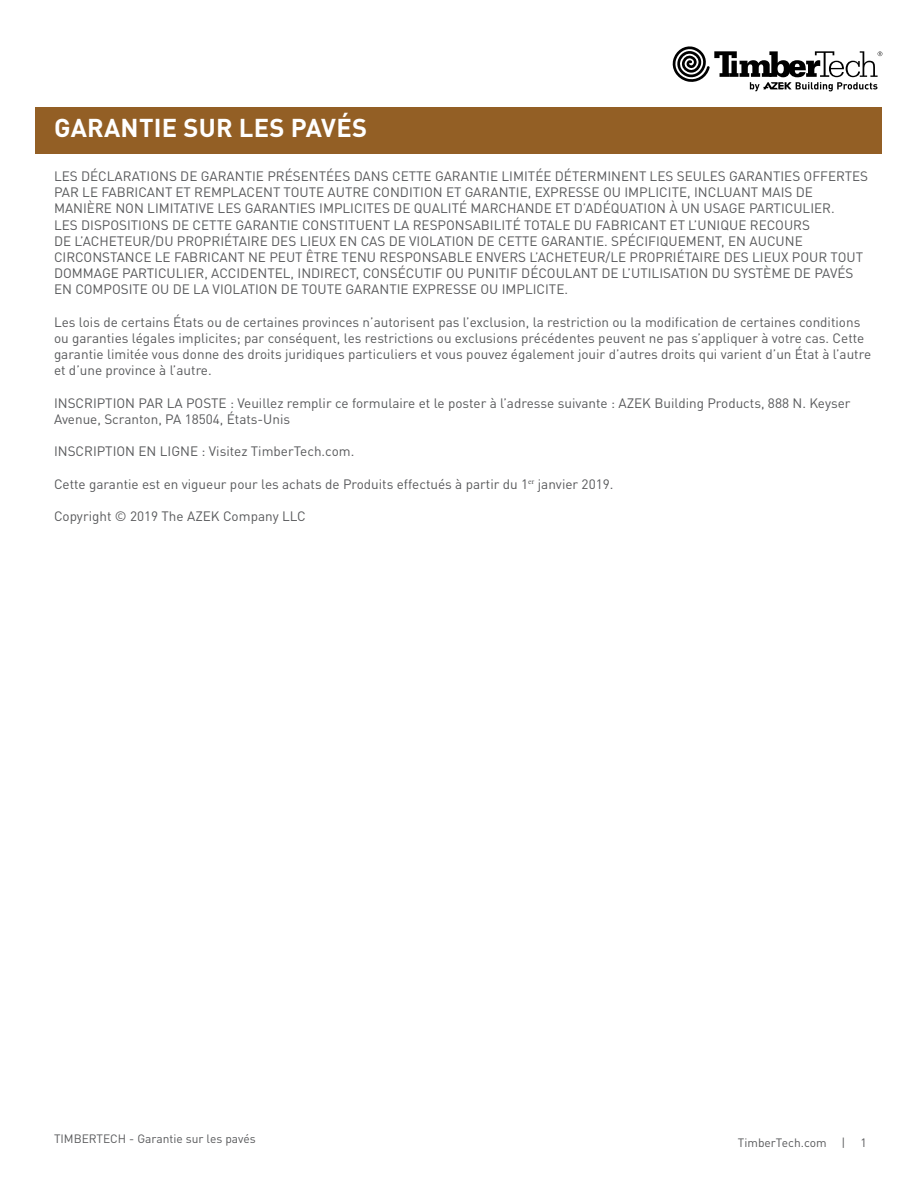
<style>
.page{position:relative;width:918px;height:1188px;background:#fff}
.page>*{position:absolute;margin:0;border:0;box-sizing:border-box;transform-origin:0 0}
.t1{font:700 25.5px "DINOT";letter-spacing:.01em;color:#fff}
.t2{font:13.5px/16.2px "DINOT";color:#58595b}
.t3{font:12px "DINOT";color:#58595b}
</style>
<div class="page">
<div style="left:36px;top:107px;width:846px;height:46px;background:#935f25"></div>
<svg style="left:672px;top:46px;width:210px;height:45px"></svg>
<h1 class="t1" style="left:54px;top:108px;width:315px">GARANTIE SUR LES PAVÉS</h1>
<p class="t2" style="left:54px;top:167px;width:816px">LES DÉCLARATIONS DE GARANTIE PRÉSENTÉES DANS CETTE GARANTIE LIMITÉE DÉTERMINENT LES SEULES GARANTIES OFFERTES PAR LE FABRICANT ET REMPLACENT TOUTE AUTRE CONDITION ET GARANTIE, EXPRESSE OU IMPLICITE, INCLUANT MAIS DE MANIÈRE NON LIMITATIVE LES GARANTIES IMPLICITES DE QUALITÉ MARCHANDE ET D’ADÉQUATION À UN USAGE PARTICULIER.<br>LES DISPOSITIONS DE CETTE GARANTIE CONSTITUENT LA RESPONSABILITÉ TOTALE DU FABRICANT ET L’UNIQUE RECOURS<br>DE L’ACHETEUR/DU PROPRIÉTAIRE DES LIEUX EN CAS DE VIOLATION DE CETTE GARANTIE. SPÉCIFIQUEMENT, EN AUCUNE CIRCONSTANCE LE FABRICANT NE PEUT ÊTRE TENU RESPONSABLE ENVERS L’ACHETEUR/LE PROPRIÉTAIRE DES LIEUX POUR TOUT DOMMAGE PARTICULIER, ACCIDENTEL, INDIRECT, CONSÉCUTIF OU PUNITIF DÉCOULANT DE L’UTILISATION DU SYSTÈME DE PAVÉS EN COMPOSITE OU DE LA VIOLATION DE TOUTE GARANTIE EXPRESSE OU IMPLICITE.</p>
<p class="t2" style="left:54px;top:313px;width:819px">Les lois de certains États ou de certaines provinces n’autorisent pas l’exclusion, la restriction ou la modification de certaines conditions ou garanties légales implicites; par conséquent, les restrictions ou exclusions précédentes peuvent ne pas s’appliquer à votre cas. Cette garantie limitée vous donne des droits juridiques particuliers et vous pouvez également jouir d’autres droits qui varient d’un État à l’autre et d’une province à l’autre.</p>
<p class="t2" style="left:54px;top:394px;width:798px">INSCRIPTION PAR LA POSTE : Veuillez remplir ce formulaire et le poster à l’adresse suivante : AZEK Building Products, 888 N. Keyser<br>Avenue, Scranton, PA 18504, États-Unis</p>
<p class="t2" style="left:54px;top:443px;width:302px">INSCRIPTION EN LIGNE : Visitez TimberTech.com.</p>
<p class="t2" style="left:54px;top:475px;width:561px">Cette garantie est en vigueur pour les achats de Produits effectués à partir du 1<sup>er</sup> janvier 2019.</p>
<p class="t2" style="left:54px;top:507px;width:253px">Copyright © 2019 The AZEK Company LLC</p>
<p class="t3" style="left:54px;top:1130px;width:203px">TIMBERTECH - Garantie sur les pavés</p>
<p class="t3" style="left:738px;top:1134px;width:130px">TimberTech.com | 1</p>
</div>
